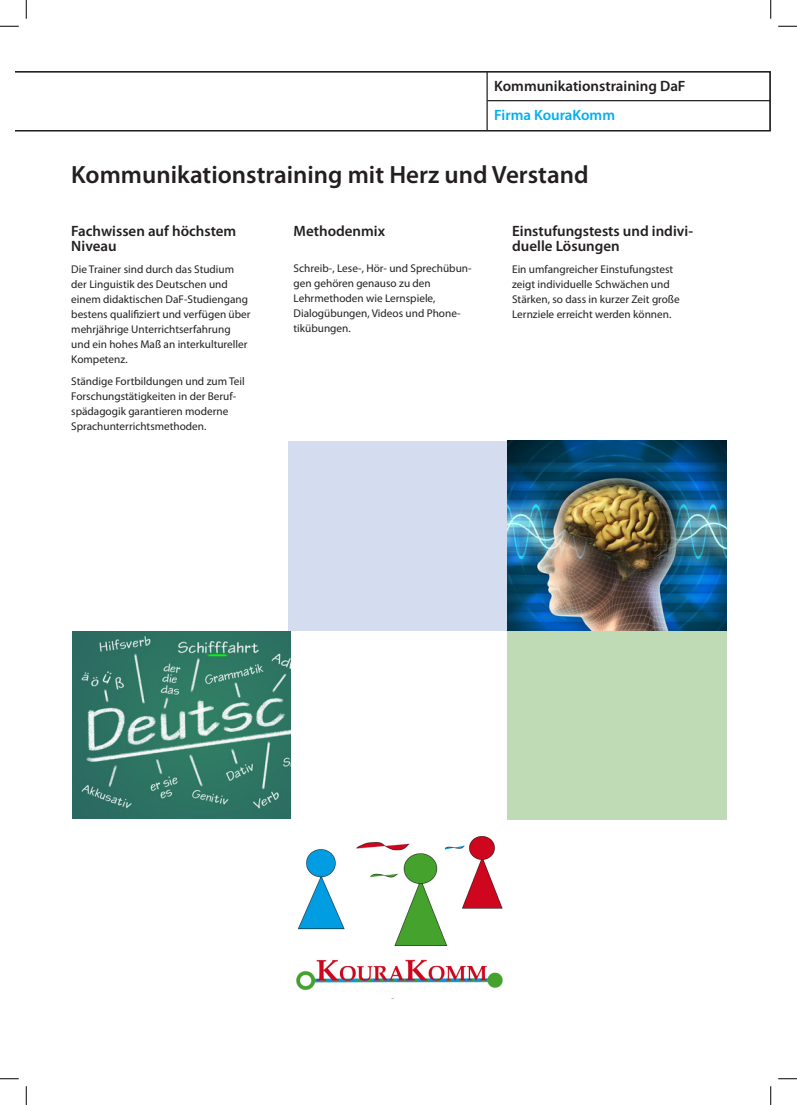
<style>
.page{position:relative;width:797px;height:1105px;background:#fff}
.page>*{position:absolute;margin:0;border:0;box-sizing:border-box;transform-origin:0 0}
.t1{font:600 25px "Myriad Pro";color:#231f20}
.t2{font:600 15px/15px "Myriad Pro";color:#231f20}
.t3{font:600 15px "Myriad Pro";color:#00aeef}
.t4{font:11.25px/15px "Myriad Pro";color:#231f20}
</style>
<div class="page">
<svg style="left:16px;top:71px;width:754px;height:60px"></svg>
<hr style="left:486px;top:72px;width:2px;height:59px;background:#231f20">
<hr style="left:487px;top:100px;width:283px;height:1px;background:#231f20">
<img style="left:296px;top:836px;width:207px;height:163px">
<div style="left:289px;top:441px;width:218px;height:190px;background:#d4ddef"></div>
<div style="left:507px;top:630px;width:219px;height:190px;background:#bedbb6"></div>
<img style="left:507px;top:441px;width:219px;height:190px">
<img style="left:72px;top:631px;width:219px;height:188px">
<svg style="left:0;top:25px;width:19px;height:2px"></svg>
<svg style="left:778px;top:25px;width:19px;height:2px"></svg>
<svg style="left:0;top:1078px;width:19px;height:1px"></svg>
<svg style="left:778px;top:1078px;width:19px;height:1px"></svg>
<svg style="left:25px;top:0;width:2px;height:19px"></svg>
<svg style="left:25px;top:1086px;width:2px;height:19px"></svg>
<svg style="left:770px;top:0;width:1px;height:19px"></svg>
<svg style="left:770px;top:1086px;width:1px;height:19px"></svg>
<h2 class="t2" style="left:494px;top:78px;width:193px">Kommunikationstraining DaF</h2>
<h2 class="t3" style="left:494px;top:105px;width:122px">Firma KouraKomm</h2>
<h1 class="t1" style="left:71px;top:159px;width:519px">Kommunikationstraining mit Herz und Verstand</h1>
<h2 class="t2" style="left:71px;top:223px;width:166px">Fachwissen auf höchstem<br>Niveau</h2>
<p class="t4" style="left:71px;top:262px;width:181px">Die Trainer sind durch das Studium der Linguistik des Deutschen und einem didaktischen DaF-Studiengang bestens qualifiziert und verfügen über mehrjährige Unterrichtserfahrung und ein hohes Maß an interkultureller Kompetenz.</p>
<p class="t4" style="left:71px;top:374px;width:175px">Ständige Fortbildungen und zum Teil Forschungstätigkeiten in der Beruf&shy;spädagogik garantieren moderne Sprachunterrichtsmethoden.</p>
<h2 class="t2" style="left:293px;top:223px;width:93px">Methodenmix</h2>
<p class="t4" style="left:293px;top:261px;width:179px">Schreib-, Lese-, Hör- und Sprechübun&shy;gen gehören genauso zu den<br>Lehrmethoden wie Lernspiele,<br>Dialogübungen, Videos und Phone&shy;tikübungen.</p>
<h2 class="t2" style="left:512px;top:223px;width:182px">Einstufungstests und indivi&shy;duelle Lösungen</h2>
<p class="t4" style="left:512px;top:262px;width:169px">Ein umfangreicher Einstufungstest zeigt individuelle Schwächen und Stärken, so dass in kurzer Zeit große Lernziele erreicht werden können.</p>
</div>
